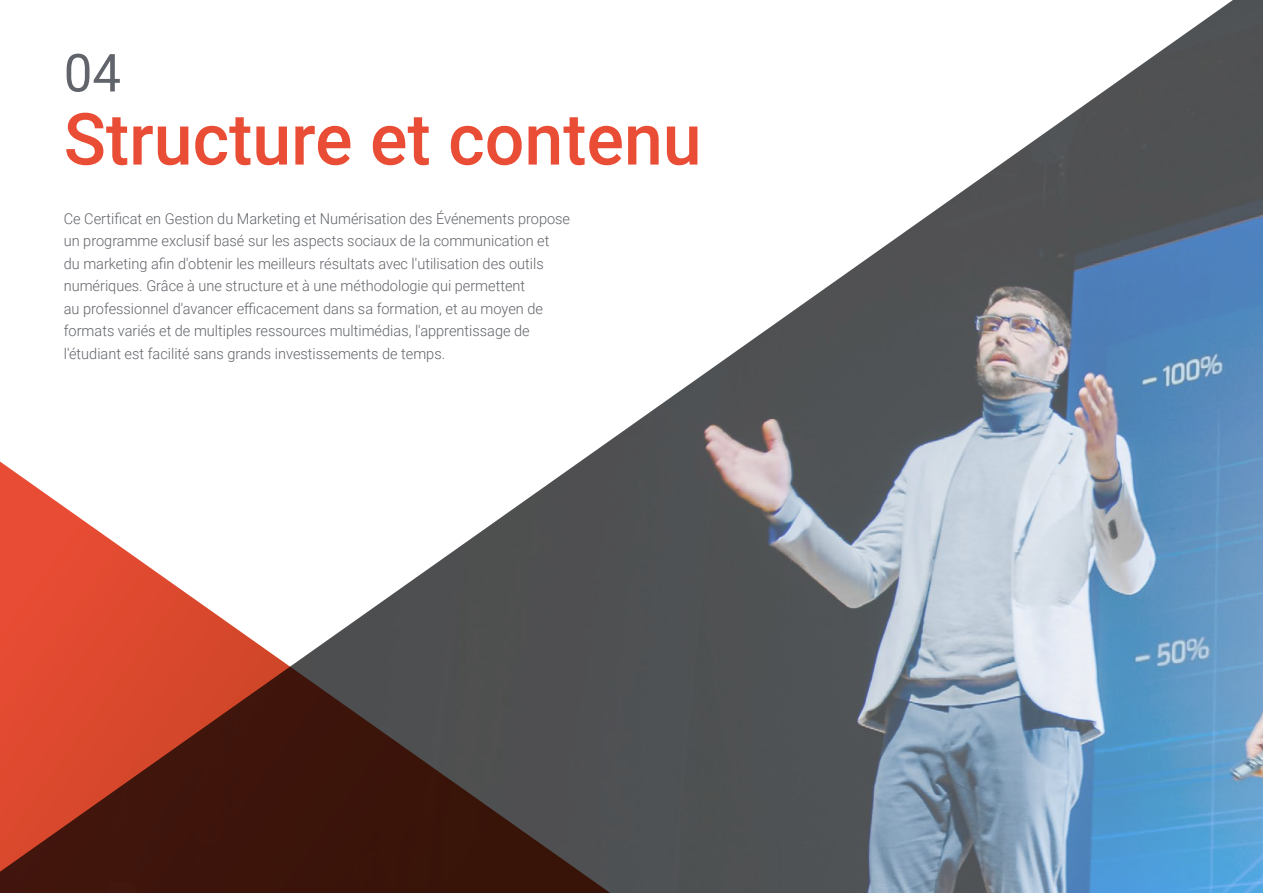
<style>
.page{position:relative;width:1263px;height:893px;background:#fff}
.page>*{position:absolute;margin:0;border:0;box-sizing:border-box;transform-origin:0 0}
.t1{font:500 72px "Roboto";color:#e94d35}
.t2{font:52.5px "Roboto";color:#61646a}
.t3{font:300 15px/22.5px "Roboto";color:#61646a}
</style>
<div class="page">
<img style="left:602px;top:0;width:661px;height:893px">
<svg style="left:0;top:446px;width:640px;height:447px"></svg>
<h2 class="t2" style="left:64px;top:36px;width:59px">04</h2>
<h1 class="t1" style="left:64px;top:89px;width:639px">Structure et contenu</h1>
<p class="t3" style="left:64px;top:207px;width:508px">Ce Certificat en Gestion du Marketing et Numérisation des Événements propose un programme exclusif basé sur les aspects sociaux de la communication et<br>du marketing afin d'obtenir les meilleurs résultats avec l'utilisation des outils numériques. Grâce à une structure et à une méthodologie qui permettent<br>au professionnel d'avancer efficacement dans sa formation, et au moyen de formats variés et de multiples ressources multimédias, l'apprentissage de l'étudiant est facilité sans grands investissements de temps.</p>
</div>
